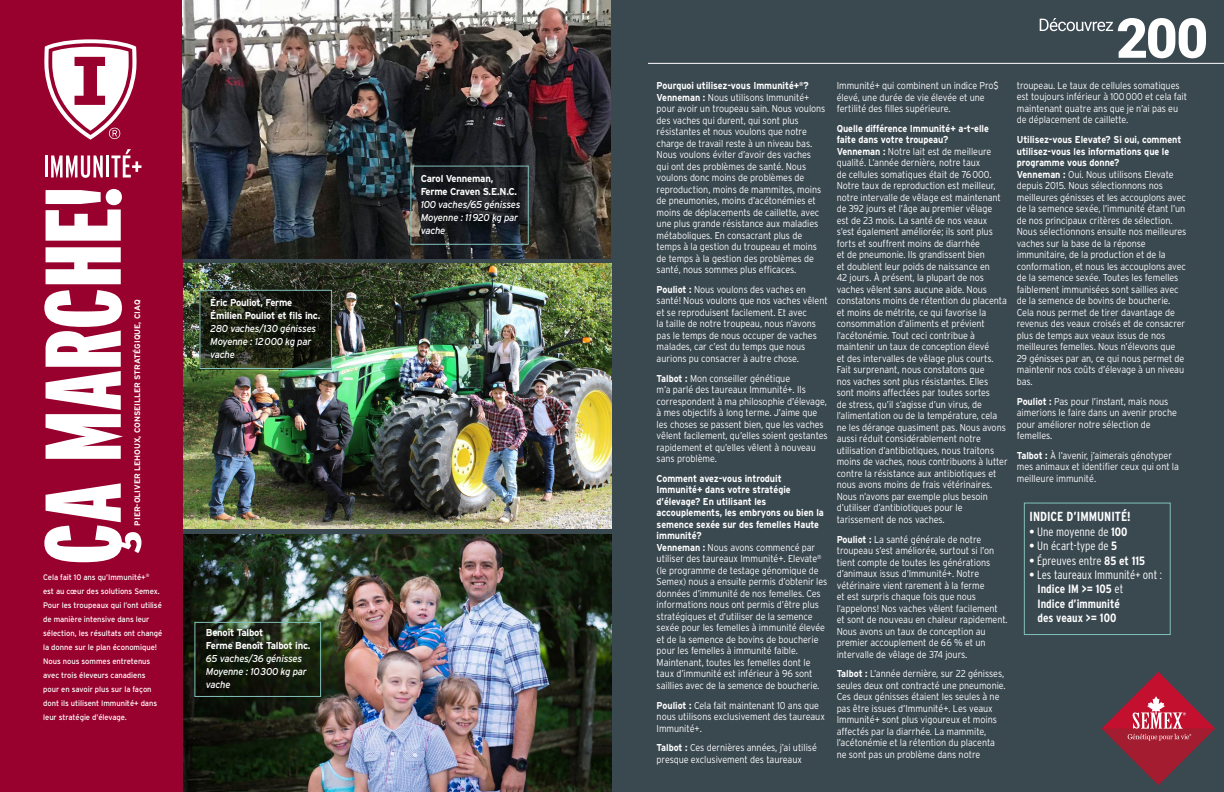
<style>
.page{position:relative;width:1224px;height:792px;background:#fff}
.page>*{position:absolute;margin:0;border:0;box-sizing:border-box;transform-origin:0 0}
.t1{font:700 condensed 13.1px "Interstate";color:#fff}
.t2{font:700 condensed 12px/14.5px "Interstate";color:#fff}
.t3{font:300 condensed 12px "Interstate";color:#fff}
.t4{font:300 10px/11.5px "Interstate";letter-spacing:-.005em;color:#fff;scale:.9 1}
.t5{font:italic 10px/13px "Interstate";letter-spacing:-.02em;color:#fff;scale:.95 1}
.t6{font:700 10px/13px "Interstate";letter-spacing:-.02em;color:#fff;scale:.95 1}
.t7{font:8px/14px "Interstate";letter-spacing:-.005em;color:#fff;scale:.95 1}
.t8{font:700 8px "Interstate";color:#fff}
.s1{font-weight:700}
.s2{font-weight:300}
</style>
<div class="page">
<div style="left:0;top:0;width:1041px;height:792px;background:#98012d"></div>
<div style="left:183px;top:0;width:1041px;height:792px;background:#3a4850"></div>
<img style="left:184px;top:264px;width:428px;height:265px">
<img style="left:182px;top:0;width:429px;height:259px">
<img style="left:184px;top:534px;width:428px;height:258px">
<hr style="left:648px;top:63px;width:576px;height:1px;background:#fff">
<div style="left:194px;top:622px;width:127px;height:75px;border:1px solid #83c1bb"></div>
<svg style="left:201px;top:293px;width:129px;height:74px;background:#1a1f13"></svg>
<div style="left:199px;top:290px;width:133px;height:79px;border:1px solid #83c1bb"></div>
<div style="left:410px;top:166px;width:119px;height:79px;border:1px solid #83c1bb"></div>
<div style="left:1024px;top:503px;width:147px;height:132px;border:1px solid #83c1bb"></div>
<svg style="left:44px;top:189px;width:97px;height:373px"></svg>
<svg style="left:1102px;top:672px;width:113px;height:113px;background:#793949"></svg>
<svg style="left:1040px;top:18px;width:166px;height:40px"></svg>
<hr style="left:45px;top:155px;width:3px;height:22px;background:#fff">
<svg style="left:51px;top:156px;width:52px;height:22px"></svg>
<hr style="left:106px;top:155px;width:3px;height:22px;background:#fff">
<svg style="left:111px;top:149px;width:30px;height:28px"></svg>
<svg style="left:44px;top:39px;width:93px;height:101px"></svg>
<p class="t8" style="left:133px;top:526px;width:228px;rotate:-90deg">PIER-OLIVER LEHOUX, CONSEILLER STRATÉGIQUE, CIAQ</p>
<p class="t7" style="left:43px;top:570px;width:127px">Cela fait 10 ans qu’Immunité+<sup>®<br></sup>est au cœur des solutions Semex.<br>Pour les troupeaux qui l’ont utilisé de manière intensive dans leur sélection, les résultats ont changé la donne sur le plan économique!<br>Nous nous sommes entretenus avec trois éleveurs canadiens pour en savoir plus sur la façon dont ils utilisent Immunité+ dans leur stratégie d’élevage.</p>
<p class="t6" style="left:210px;top:296px;width:118px">Éric Pouliot, Ferme<br>Émilien Pouliot et fils inc.</p>
<p class="t5" style="left:210px;top:322px;width:113px">280 vaches/130 génisses<br>Moyenne : 12 000 kg par vache</p>
<p class="t6" style="left:206px;top:626px;width:112px">Benoît Talbot<br>Ferme Benoît Talbot inc.</p>
<p class="t5" style="left:206px;top:653px;width:108px">65 vaches/36 génisses<br>Moyenne : 10 300 kg par vache</p>
<p class="t6" style="left:421px;top:172px;width:103px">Carol Venneman,<br>Ferme Craven S.E.N.C.</p>
<p class="t5" style="left:421px;top:199px;width:106px">100 vaches/65 génisses<br>Moyenne : 11 920 kg par vache</p>
<p class="t4" style="left:657px;top:80px;width:189px"><span class="s1">Pourquoi utilisez-vous Immunité+</span><sup>®</sup><span class="s1">?<br>Venneman :</span> Nous utilisons Immunité+ pour avoir un troupeau sain. Nous voulons des vaches qui durent, qui sont plus résistantes et nous voulons que notre charge de travail reste à un niveau bas.<br>Nous voulons éviter d’avoir des vaches qui ont des problèmes de santé. Nous voulons donc moins de problèmes de reproduction, moins de mammites, moins de pneumonies, moins d’acétonémies et moins de déplacements de caillette, avec une plus grande résistance aux maladies métaboliques. En consacrant plus de temps à la gestion du troupeau et moins de temps à la gestion des problèmes de santé, nous sommes plus efficaces.</p>
<p class="t4" style="left:657px;top:284px;width:192px"><span class="s1">Pouliot :</span> Nous voulons des vaches en santé! Nous voulons que nos vaches vêlent et se reproduisent facilement. Et avec<br>la taille de notre troupeau, nous n’avons pas le temps de nous occuper de vaches malades, car c’est du temps que nous aurions pu consacrer à autre chose.</p>
<p class="t4" style="left:657px;top:372px;width:192px"><span class="s1">Talbot :</span> Mon conseiller génétique<br>m’a parlé des taureaux Immunité+. Ils correspondent à ma philosophie d’élevage, à mes objectifs à long terme. J’aime que les choses se passent bien, que les vaches vêlent facilement, qu’elles soient gestantes rapidement et qu’elles vêlent à nouveau sans problème.</p>
<p class="t4" style="left:657px;top:473px;width:191px"><span class="s1">Comment avez-vous introduit Immunité+ dans votre stratégie d’élevage? En utilisant les accouplements, les embryons ou bien la semence sexée sur des femelles Haute immunité?<br>Venneman :</span> Nous avons commencé par utiliser des taureaux Immunité+. Elevate<sup>® </sup>(le programme de testage génomique de Semex) nous a ensuite permis d’obtenir les données d’immunité de nos femelles. Ces informations nous ont permis d’être plus stratégiques et d’utiliser de la semence sexée pour les femelles à immunité élevée et de la semence de bovins de boucherie pour les femelles à immunité faible.<br>Maintenant, toutes les femelles dont le taux d’immunité est inférieur à 96 sont saillies avec de la semence de boucherie.</p>
<p class="t4" style="left:657px;top:699px;width:188px"><span class="s1">Pouliot :</span> Cela fait maintenant 10 ans que nous utilisons exclusivement des taureaux<br>Immunité+.</p>
<p class="t4" style="left:657px;top:742px;width:180px"><span class="s1">Talbot :</span> Ces dernières années, j’ai utilisé presque exclusivement des taureaux</p>
<p class="t4" style="left:837px;top:80px;width:182px">Immunité+ qui combinent un indice Pro$ élevé, une durée de vie élevée et une fertilité des filles supérieure.</p>
<p class="t4" style="left:837px;top:123px;width:192px"><span class="s1">Quelle différence Immunité+ a-t-elle faite dans votre troupeau?<br>Venneman :</span> Notre lait est de meilleure qualité. L’année dernière, notre taux<br>de cellules somatiques était de 76 000.<br>Notre taux de reproduction est meilleur, notre intervalle de vêlage est maintenant de 392 jours et l’âge au premier vêlage<br>est de 23 mois. La santé de nos veaux s’est également améliorée; ils sont plus forts et souffrent moins de diarrhée<br>et de pneumonie. Ils grandissent bien<br>et doublent leur poids de naissance en<br>42 jours. À présent, la plupart de nos vaches vêlent sans aucune aide. Nous constatons moins de rétention du placenta et moins de métrite, ce qui favorise la consommation d’aliments et prévient l’acétonémie. Tout ceci contribue à maintenir un taux de conception élevé<br>et des intervalles de vêlage plus courts.<br>Fait surprenant, nous constatons que<br>nos vaches sont plus résistantes. Elles sont moins affectées par toutes sortes<br>de stress, qu’il s’agisse d’un virus, de l’alimentation ou de la température, cela ne les dérange quasiment pas. Nous avons aussi réduit considérablement notre utilisation d’antibiotiques, nous traitons moins de vaches, nous contribuons à lutter contre la résistance aux antibiotiques et nous avons moins de frais vétérinaires.<br>Nous n’avons par exemple plus besoin d’utiliser d’antibiotiques pour le tarissement de nos vaches.</p>
<p class="t4" style="left:837px;top:533px;width:192px"><span class="s1">Pouliot :</span> La santé générale de notre troupeau s’est améliorée, surtout si l’on tient compte de toutes les générations d’animaux issus d’Immunité+. Notre vétérinaire vient rarement à la ferme<br>et est surpris chaque fois que nous l’appelons! Nos vaches vêlent facilement et sont de nouveau en chaleur rapidement.<br>Nous avons un taux de conception au premier accouplement de 66 % et un intervalle de vêlage de 374 jours.</p>
<p class="t4" style="left:837px;top:668px;width:189px"><span class="s1">Talbot :</span> L’année dernière, sur 22 génisses, seules deux ont contracté une pneumonie.<br>Ces deux génisses étaient les seules à ne pas être issues d’Immunité+. Les veaux Immunité+ sont plus vigoureux et moins affectés par la diarrhée. La mammite, l’acétonémie et la rétention du placenta ne sont pas un problème dans notre</p>
<p class="t4" style="left:1017px;top:80px;width:191px">troupeau. Le taux de cellules somatiques est toujours inférieur à 100 000 et cela fait maintenant quatre ans que je n’ai pas eu de déplacement de caillette.</p>
<p class="t4" style="left:1017px;top:134px;width:190px"><span class="s1">Utilisez-vous Elevate? Si oui, comment utilisez-vous les informations que le programme vous donne?<br>Venneman :</span> Oui. Nous utilisons Elevate depuis 2015. Nous sélectionnons nos meilleures génisses et les accouplons avec de la semence sexée, l’immunité étant l’un de nos principaux critères de sélection.<br>Nous sélectionnons ensuite nos meilleures vaches sur la base de la réponse immunitaire, de la production et de la conformation, et nous les accouplons avec de la semence sexée. Toutes les femelles faiblement immunisées sont saillies avec de la semence de bovins de boucherie.<br>Cela nous permet de tirer davantage de revenus des veaux croisés et de consacrer plus de temps aux veaux issus de nos meilleures femelles. Nous n’élevons que 29 génisses par an, ce qui nous permet de maintenir nos coûts d’élevage à un niveau bas.</p>
<p class="t4" style="left:1017px;top:395px;width:179px"><span class="s1">Pouliot :</span> Pas pour l’instant, mais nous aimerions le faire dans un avenir proche pour améliorer notre sélection de femelles.</p>
<p class="t4" style="left:1017px;top:450px;width:182px"><span class="s1">Talbot :</span> À l’avenir, j’aimerais génotyper mes animaux et identifier ceux qui ont la meilleure immunité.</p>
<h1 class="t1" style="left:1030px;top:509px;width:103px">INDICE D’IMMUNITÉ!</h1>
<p class="t3" style="left:1030px;top:525px;width:99px"><span class="s1">•</span> Une moyenne de <span class="s1">100</span></p>
<p class="t3" style="left:1030px;top:539px;width:89px"><span class="s1">•</span> Un écart-type de <span class="s1">5</span></p>
<p class="t3" style="left:1030px;top:554px;width:117px"><span class="s1">•</span> Épreuves entre <span class="s1">85 et 115</span></p>
<p class="t2" style="left:1038px;top:568px;width:126px;text-indent:-8px">• <span class="s2">Les taureaux Immunité+ ont :<br></span>Indice IM &gt;= 105 <span class="s2">et<br></span>Indice d’immunité<br>des veaux &gt;= 100</p>
</div>
